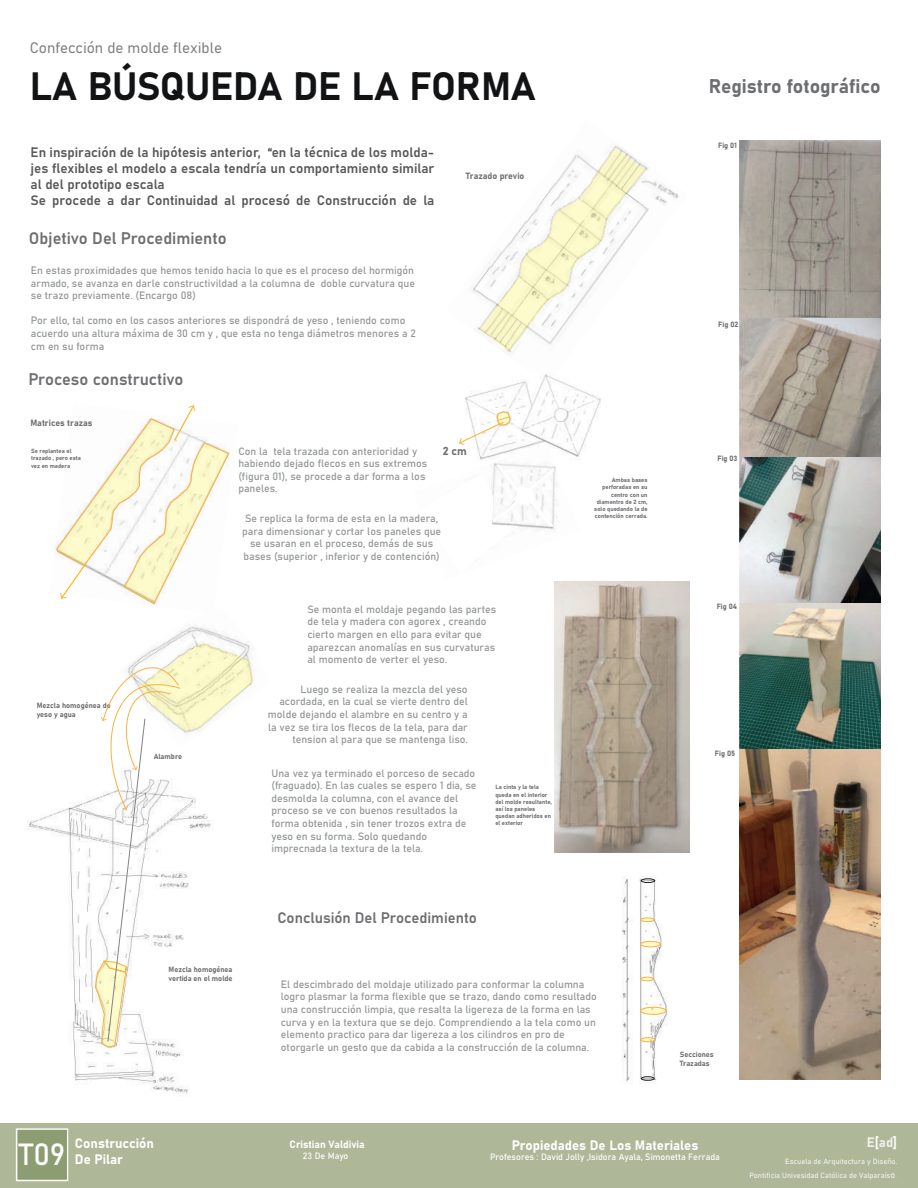
<style>
.page{position:relative;width:918px;height:1188px;background:#fff}
.page>*{position:absolute;margin:0;border:0;box-sizing:border-box;transform-origin:0 0}
.t1{font:39px "Bahnschrift";letter-spacing:-.01em;color:#111315}
.t2{font:30.3px "Bahnschrift";color:#fff}
.t3{font:19.5px "Bahnschrift";color:#6d6e71}
.t4{font:16.5px "Bahnschrift";color:#6d6e71}
.t5{font:15px "Bahnschrift";color:#6d6e71}
.t6{font:15px "Bahnschrift";color:#7d8081}
.t7{font:13.5px/16.2px "Bahnschrift";color:#57585a}
.t8{font:13.5px/16.2px "Bahnschrift";color:#fff}
.t9{font:13.5px "Bahnschrift";color:rgb(255 255 255/.8)}
.t10{font:11.4px "Bahnschrift";color:#6d6e71}
.t11{font:10.5px/12.6px "Bahnschrift";color:#939695}
.t12{font:10.5px "Bahnschrift";color:#fff}
.t13{font:9px "Bahnschrift";color:#fff}
.t14{font:9px "Bahnschrift";color:#6d6e71}
.t15{font:7.5px/9px "Bahnschrift";color:#6d6e71}
.t16{font:7.5px/13.6px "Bahnschrift";color:rgb(255 255 255/.8);text-align:right}
.t17{font:6px/7.2px "Bahnschrift";color:#6d6e71}
.s1{color:#fff}
.s2{font-size:9.15px}
.s3{font-size:9.15px;color:rgb(255 255 255/.3)}
</style>
<div class="page">
<div style="left:0;top:1124px;width:918px;height:64px;background:#aeb798"></div>
<div style="left:16px;top:1128px;width:52px;height:53px;background:#8c9d71"></div>
<div style="left:16px;top:1128px;width:52px;height:53px;border:2px solid #fff"></div>
<img style="left:740px;top:141px;width:140px;height:319px">
<img style="left:472px;top:145px;width:207px;height:208px">
<img style="left:28px;top:796px;width:161px;height:299px">
<img style="left:153px;top:604px;width:102px;height:73px">
<img style="left:465px;top:374px;width:136px;height:85px">
<img style="left:465px;top:443px;width:114px;height:43px">
<svg style="left:465px;top:463px;width:91px;height:98px"></svg>
<svg style="left:459px;top:412px;width:51px;height:33px"></svg>
<svg style="left:57px;top:405px;width:172px;height:199px"></svg>
<img style="left:555px;top:581px;width:134px;height:272px">
<img style="left:740px;top:460px;width:141px;height:619px">
<img style="left:622px;top:876px;width:46px;height:207px">
<svg style="left:641px;top:1077px;width:13px;height:3px"></svg>
<svg style="left:641px;top:1038px;width:14px;height:4px"></svg>
<div style="left:640px;top:1037px;width:16px;height:5px;border:1px solid #fbb03f;border-radius:50%"></div>
<svg style="left:641px;top:1007px;width:25px;height:7px"></svg>
<div style="left:640px;top:1007px;width:26px;height:8px;border:1px solid #fbb03f;border-radius:50%"></div>
<div style="left:641px;top:941px;width:19px;height:6px;background:#fffccd;border-radius:50%"></div>
<div style="left:640px;top:941px;width:21px;height:6px;border:1px solid #fbb03f;border-radius:50%"></div>
<div style="left:640px;top:977px;width:14px;height:4px;border:1px solid #fbb03f;border-radius:50%"></div>
<div style="left:640px;top:917px;width:15px;height:5px;border:1px solid #fbb03f;border-radius:50%"></div>
<div style="left:641px;top:879px;width:14px;height:4px;border:1px solid #231f20;border-radius:50%"></div>
<svg style="left:479px;top:148px;width:166px;height:204px"></svg>
<svg style="left:95px;top:644px;width:158px;height:404px"></svg>
<h3 class="t6" style="left:30px;top:36px;width:194px">Confección de molde flexible</h3>
<h1 class="t1" style="left:30px;top:57px;width:508px">LA BÚSQUEDA DE LA FORMA</h1>
<p class="t7" style="left:31px;top:143px;width:405px">En inspiración de la hipótesis anterior, “en la técnica de los molda&shy;jes flexibles el modelo a escala tendría un comportamiento similar al del prototipo escala<br>Se procede a dar Continuidad al procesó de Construcción de la</p>
<h3 class="t4" style="left:29px;top:226px;width:199px">Objetivo Del Procedimiento</h3>
<p class="t11" style="left:31px;top:263px;width:386px;text-align:justify">En estas proximidades que hemos tenido hacia lo que es el proceso del hormigón armado, se avanza en darle constructivildad a la columna de doble curvatura que se trazo previamente. (Encargo 08)</p>
<p class="t11" style="left:31px;top:314px;width:386px">Por ello, tal como en los casos anteriores se dispondrá de yeso , teniendo como acuerdo una altura máxima de 30 cm y , que esta no tenga diámetros menores a 2 cm en su forma</p>
<h3 class="t4" style="left:29px;top:366px;width:157px">Proceso constructivo</h3>
<p class="t14" style="left:466px;top:169px;width:60px">Trazado previo</p>
<p class="t14" style="left:30px;top:416px;width:64px">Matrices trazas</p>
<p class="t17" style="left:31px;top:447px;width:51px">Se replantea el trazado , pero esta vez en madera</p>
<p class="t11" style="left:238px;top:444px;width:190px">Con la tela trazada con anterioridad y habiendo dejado flecos en sus extremos (figura 01), se procede a dar forma a los paneles.</p>
<p class="t10" style="left:443px;top:442px;width:26px">2 cm</p>
<p class="t11" style="left:242px;top:511px;width:201px;text-align:center">Se replica la forma de esta en la madera, para dimensionar y cortar los paneles que se usaran en el proceso, demás de sus bases (superior , inferior y de contención)</p>
<p class="t15" style="left:37px;top:700px;width:76px">Mezcla homogénea de yeso y agua</p>
<p class="t15" style="left:154px;top:752px;width:30px">Alambre</p>
<p class="t11" style="left:307px;top:602px;width:190px">Se monta el moldaje pegando las partes de tela y madera con agorex , creando cierto margen en ello para evitar que aparezcan anomalías en sus curvaturas al momento de verter el yeso.</p>
<p class="t11" style="left:268px;top:682px;width:201px;text-align:right">Luego se realiza la mezcla del yeso acordada, en la cual se vierte dentro del molde dejando el alambre en su centro y a la vez se tira los flecos de la tela, para dar tension al para que se mantenga liso.</p>
<p class="t11" style="left:272px;top:766px;width:206px">Una vez ya terminado el porceso de secado (fraguado). En las cuales se espero 1 dia, se desmolda la columna, con el avance del proceso se ve con buenos resultados la forma obtenida , sin tener trozos extra de yeso en su forma. Solo quedando imprecnada la textura de la tela.</p>
<p class="t17" style="left:495px;top:783px;width:58px">La cinta y la tela queda en el interior del molde resultante, así los paneles quedan adheridos en el exterior</p>
<h3 class="t5" style="left:277px;top:906px;width:201px">Conclusión Del Procedimiento</h3>
<p class="t17" style="left:594px;top:476px;width:55px;text-align:right">Ambas bases perforadas en su centro con un diamentro de 2 cm, solo quedando la de contención cerrada.</p>
<p class="t15" style="left:169px;top:964px;width:66px">Mezcla homogénea vertida en el molde</p>
<p class="t11" style="left:281px;top:977px;width:318px">El descimbrado del moldaje utilizado para conformar la columna logro plasmar la forma flexible que se trazo, dando como resultado una construcción limpia, que resalta la ligereza de la forma en las curva y en la textura que se dejo. Comprendiendo a la tela como un elemento practico para dar ligereza a los cilindros en pro de otorgarle un gesto que da cabida a la construcción de la columna.</p>
<h3 class="t3" style="left:709px;top:71px;width:173px">Registro fotográfico</h3>
<p class="t15" style="left:718px;top:140px;width:20px">Fig 01</p>
<p class="t15" style="left:718px;top:319px;width:22px">Fig 02</p>
<p class="t15" style="left:717px;top:454px;width:22px">Fig 03</p>
<p class="t15" style="left:717px;top:601px;width:22px">Fig 04</p>
<p class="t15" style="left:715px;top:749px;width:22px">Fig 05</p>
<p class="t15" style="left:680px;top:1049px;width:35px">Secciones<br>Trazadas</p>
<p class="t8" style="left:75px;top:1134px;width:81px">Construcción<br>De Pilar</p>
<p class="t12" style="left:290px;top:1136px;width:77px">Cristian Valdivia</p>
<p class="t8" style="left:512px;top:1136px;width:188px">Propiedades De Los Materiales</p>
<h2 class="t2" style="left:19px;top:1132px;width:48px">T09</h2>
<p class="t13" style="left:490px;top:1150px;width:231px">Profesores : David Jolly ,Isidora Ayala, Simonetta Ferrada</p>
<p class="t13" style="left:303px;top:1149px;width:47px">23 De Mayo</p>
<p class="t9" style="left:867px;top:1132px;width:32px">E<span class="s1">[</span>ad<span class="s1">]</span></p>
<p class="t16" style="left:750px;top:1154px;width:149px">Escuela de Arquitectura y Diseño.<br>Pontificia Univesidad Católica de Valparaís<span class="s2">o</span><span class="s3">.</span></p>
</div>
